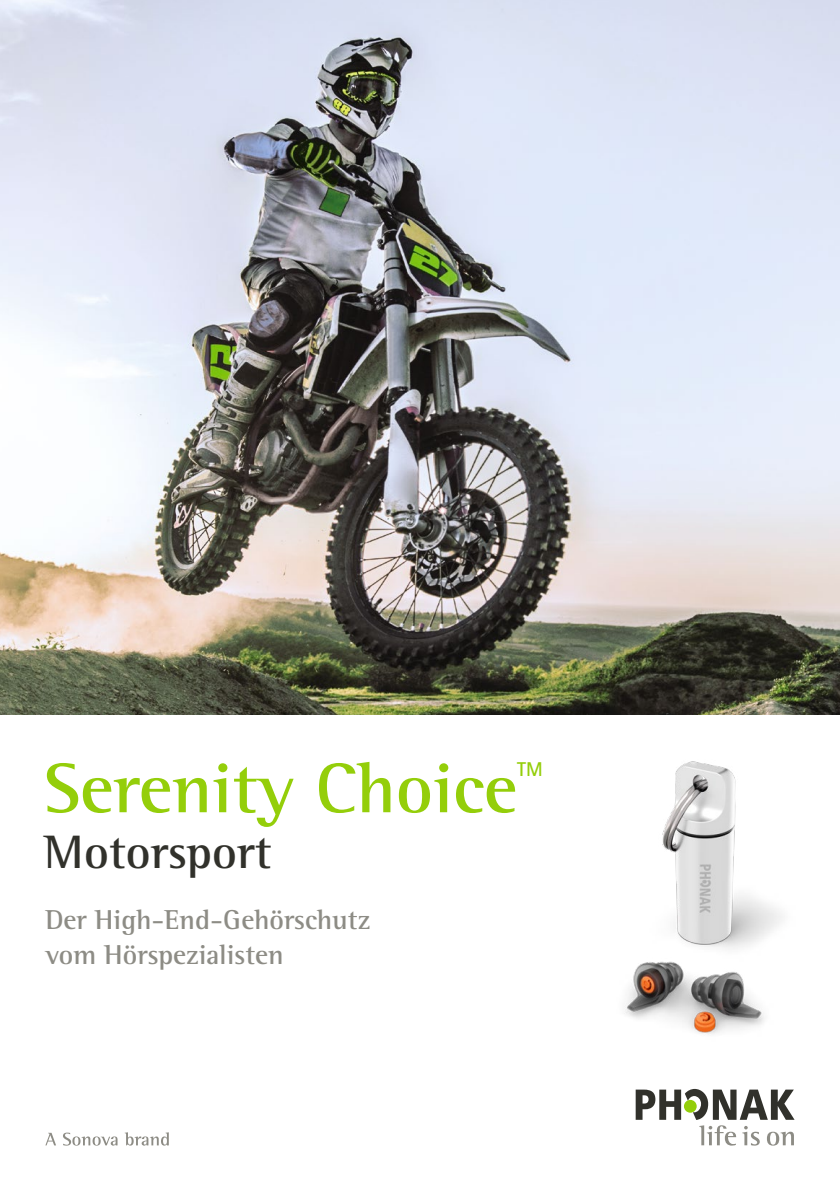
<style>
.page{position:relative;width:840px;height:1191px;background:#fff}
.page>*{position:absolute;margin:0;border:0;box-sizing:border-box;transform-origin:0 0}
.t1{font:700 72px "Rotis Semi Serif Pro";color:#94ce0a}
.t2{font:700 48px "Rotis Semi Serif Pro";color:#31312b}
.t3{font:700 28px/35px "Rotis Semi Serif Pro";color:#8d8c85}
.t4{font:700 20px "Rotis Sans Serif Pro";color:#94ce0a}
</style>
<div class="page">
<img style="left:0;top:0;width:839px;height:714px">
<img style="left:662px;top:761px;width:121px;height:188px">
<img style="left:624px;top:961px;width:140px;height:73px">
<svg style="left:45px;top:1132px;width:11px;height:13px"></svg>
<svg style="left:63px;top:1132px;width:54px;height:13px"></svg>
<svg style="left:125px;top:1132px;width:44px;height:13px"></svg>
<svg style="left:635px;top:1089px;width:159px;height:56px"></svg>
<h1 class="t1" style="left:44px;top:744px;width:474px">Serenity Choice</h1>
<p class="t4" style="left:517px;top:757px;width:27px">TM</p>
<h2 class="t2" style="left:44px;top:823px;width:229px">Motorsport</h2>
<p class="t3" style="left:45px;top:902px;width:326px">Der High-End-Gehörschutz vom Hörspezialisten</p>
</div>
